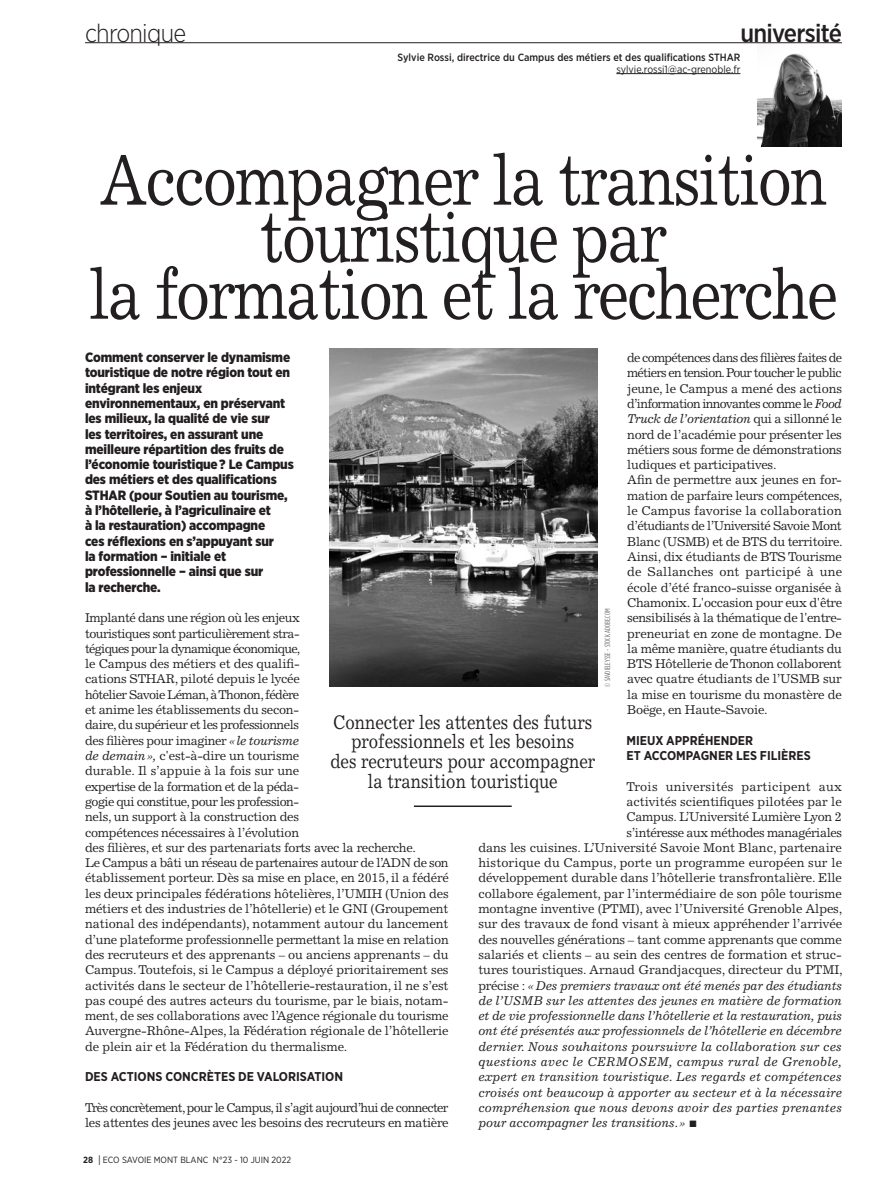
<style>
.page{position:relative;width:893px;height:1191px;background:#fff}
.page>*{position:absolute;margin:0;border:0;box-sizing:border-box;transform-origin:0 0}
.Chronique-titre{font:72px/57px "Excelsior LT Std";letter-spacing:-.03em;color:#231f20;text-align:center;scale:.85 1}
.Chronique-theme{font:500 25.35px "Gotham Narrow";letter-spacing:-.03em;color:#231f20}
.Chronique-tetiereDan{font:300 25.35px "Gotham Narrow";letter-spacing:-.03em;color:#231f20}
.Chronique-exergue{font:19.8px/19.8px "Excelsior LT Std";color:#231f20;text-align:center;scale:.85 1}
.Chronique-chapo{font:900 13.5px/15.3px "Gotham Narrow";letter-spacing:-.01em;color:#231f20}
.Chronique-texte{font:12.75px/15.3px "Excelsior LT Std";letter-spacing:-.02em;color:#231f20;text-align:justify}
.Chronique-texte-2{font:italic 12.75px "Excelsior LT Std";color:#231f20}
.Chronique-texte-3{font:12.75px/15.3px "Excelsior LT Std";letter-spacing:-.05em;color:#231f20}
.Chronique-texte-4{font:italic 12.75px "Excelsior LT Std";letter-spacing:-.02em;color:#231f20}
.Chronique-inter{font:700 12.75px/15.3px "Gotham Narrow";color:#231f20}
.Chronique-texte-5{font:12.75px "Excelsior LT Std";letter-spacing:.01em;color:#231f20}
.Chronique-texte-6{font:italic 12.75px "Excelsior LT Std";letter-spacing:.02em;color:#231f20}
.Chronique-texte-7{font:12.75px "Excelsior LT Std";letter-spacing:.02em;color:#231f20}
.Chronique-signature{font:500 10.5px "Gotham Narrow";color:#231f20}
.Chronique-mail{font:10.5px "Gotham Narrow";color:#231f20}
.t1{font:9px "Gotham Narrow";color:#231f20}
.Copyright{font:7.5px "Gotham Condensed";color:#6c6d70}
.s1{font-style:italic}
.s2{font-style:normal}
.s3{font-family:"Barceloneta Monospace";font-style:normal}
.s4{font-weight:700}
.s5{font-size:13.5px}
</style>
<div class="page">
<hr style="left:414px;top:805px;width:98px;height:2px;background:#231f20">
<img style="left:330px;top:348px;width:267px;height:338px">
<img style="left:757px;top:43px;width:85px;height:104px">
<hr style="left:85px;top:42px;width:757px;height:1px;background:#231f20">
<hr style="left:616px;top:73px;width:124px;height:1px;background:#231f20">
<p class="Chronique-tetiereDan" style="left:85px;top:18px;width:103px">chronique</p>
<p class="Chronique-theme" style="left:740px;top:17px;width:103px">université</p>
<p class="Chronique-signature" style="left:398px;top:51px;width:344px">Sylvie Rossi, directrice du Campus des métiers et des qualifications STHAR</p>
<p class="Chronique-mail" style="left:616px;top:62px;width:125px">sylvie.rossi1@ac-grenoble.fr</p>
<p class="Chronique-titre" style="left:100px;top:152px;width:858px">Accompagner la transition</p>
<p class="Chronique-titre" style="left:89px;top:209px;width:882px">touristique par<br>la formation et la recherche</p>
<p class="Chronique-chapo" style="left:85px;top:349px;width:210px">Comment conserver le dynamisme touristique de notre région tout en intégrant les enjeux environnementaux, en préservant les milieux, la qualité de vie sur<br>les territoires, en assurant une meilleure répartition des fruits de l’économie touristique ? Le Campus des métiers et des qualifications<br>STHAR (pour Soutien au tourisme, à l’hôtellerie, à l’agriculinaire et<br>à la restauration) accompagne<br>ces réflexions en s’appuyant sur<br>la formation – initiale et professionnelle – ainsi que sur<br>la recherche.</p>
<p class="Chronique-texte" style="left:85px;top:610px;width:333px;text-align:left">Implanté dans une région où les enjeux<br>touristiques sont particulièrement stra-<br>tégiques pour la dynamique économique,<br>le Campus des métiers et des qualifi-<br>cations STHAR, piloté depuis le lycée<br>hôtelier Savoie Léman, à Thonon, fédère<br>et anime les établissements du secon-<br>daire, du supérieur et les professionnels<br>des filières pour imaginer <span class="s1">«le tourisme<br>de demain»,</span> c'est-à-dire un tourisme<br>durable. Il s’appuie à la fois sur une<br>expertise de la formation et de la péda-<br>gogie qui constitue, pour les profession-<br>nels, un support à la construction des<br>compétences nécessaires à l’évolution<br>des filières, et sur des partenariats forts avec la recherche.</p>
<p class="Chronique-texte" style="left:85px;top:855px;width:365px">Le Campus a bâti un réseau de partenaires autour de l’ADN de son établissement porteur. Dès sa mise en place, en 2015, il a fédéré les deux principales fédérations hôtelières, l’UMIH (Union des métiers et des industries de l’hôtellerie) et le GNI (Groupement national des indépendants), notamment autour du lancement d’une plateforme professionnelle permettant la mise en relation des recruteurs et des apprenants – ou anciens apprenants – du Campus. Toutefois, si le Campus a déployé prioritairement ses activités dans le secteur de l’hôtellerie-restauration, il ne s’est pas coupé des autres acteurs du tourisme, par le biais, notam&shy;ment, de ses collaborations avec l’Agence régionale du tourisme Auvergne-Rhône-Alpes, la Fédération régionale de l’hôtellerie de plein air et la Fédération du thermalisme.</p>
<p class="Chronique-inter" style="left:85px;top:1069px;width:260px">DES ACTIONS CONCRÈTES DE VALORISATION</p>
<p class="Chronique-texte-3" style="left:85px;top:1100px;width:365px">Très concrètement, pour le Campus, il s’agit aujourd’hui de connecter les attentes des jeunes avec les besoins des recruteurs en matière</p>
<p class="Chronique-texte" style="left:627px;top:350px;width:216px">de compétences dans des filières faites de métiers en tension. Pour toucher le public jeune, le Campus a mené des actions d’information innovantes comme le <span class="s1">Food Truck de l’orientation</span> qui a sillonné le nord de l’académie pour présenter les métiers sous forme de démonstrations ludiques et participatives.</p>
<p class="Chronique-texte" style="left:627px;top:472px;width:217px">Afin de permettre aux jeunes en for&shy;mation de parfaire leurs compétences, le Campus favorise la collaboration d’étudiants de l’Université Savoie Mont Blanc (USMB) et de BTS du territoire.<br>Ainsi, dix étudiants de BTS Tourisme de Sallanches ont participé à une école d’été franco-suisse organisée à Chamonix. L'occasion pour eux d'être sensibilisés à la thématique de l'entre&shy;preneuriat en zone de montagne. De la même manière, quatre étudiants du BTS Hôtellerie de Thonon collaborent avec quatre étudiants de l’USMB sur la mise en tourisme du monastère de Boëge, en Haute-Savoie.</p>
<p class="Chronique-inter" style="left:626px;top:732px;width:186px">MIEUX APPRÉHENDER<br>ET ACCOMPAGNER LES FILIÈRES</p>
<p class="Chronique-texte-7" style="left:626px;top:779px;width:217px">Trois universités participent aux</p>
<p class="Chronique-texte" style="left:626px;top:794px;width:217px">activités scientifiques pilotées par le</p>
<p class="Chronique-texte" style="left:626px;top:809px;width:217px">Campus. L’Université Lumière Lyon 2</p>
<p class="Chronique-texte" style="left:626px;top:824px;width:217px">s’intéresse aux méthodes managériales</p>
<p class="Chronique-texte" style="left:478px;top:840px;width:365px">dans les cuisines. L’Université Savoie Mont Blanc, partenaire</p>
<p class="Chronique-texte-5" style="left:478px;top:855px;width:365px">historique du Campus, porte un programme européen sur le</p>
<p class="Chronique-texte" style="left:478px;top:870px;width:365px">développement durable dans l’hôtellerie transfrontalière. Elle</p>
<p class="Chronique-texte" style="left:478px;top:885px;width:365px">collabore également, par l’intermédiaire de son pôle tourisme</p>
<p class="Chronique-texte" style="left:478px;top:901px;width:365px">montagne inventive (PTMI), avec l’Université Grenoble Alpes,</p>
<p class="Chronique-texte" style="left:478px;top:916px;width:365px">sur des travaux de fond visant à mieux appréhender l’arrivée</p>
<p class="Chronique-texte" style="left:478px;top:931px;width:365px">des nouvelles générations – tant comme apprenants que comme</p>
<p class="Chronique-texte" style="left:478px;top:947px;width:365px">salariés et clients – au sein des centres de formation et struc-</p>
<p class="Chronique-texte" style="left:478px;top:962px;width:366px">tures touristiques. Arnaud Grandjacques, directeur du PTMI,</p>
<p class="Chronique-texte-4" style="left:478px;top:977px;width:365px"><span class="s2">précise :</span> «Des premiers travaux ont été menés par des étudiants</p>
<p class="Chronique-texte-2" style="left:478px;top:993px;width:365px">de l’USMB sur les attentes des jeunes en matière de formation</p>
<p class="Chronique-texte-4" style="left:478px;top:1008px;width:365px">et de vie professionnelle dans l’hôtellerie et la restauration, puis</p>
<p class="Chronique-texte-2" style="left:478px;top:1023px;width:365px">ont été présentés aux professionnels de l’hôtellerie en décembre</p>
<p class="Chronique-texte-2" style="left:478px;top:1039px;width:365px">dernier. Nous souhaitons poursuivre la collaboration sur ces</p>
<p class="Chronique-texte-6" style="left:478px;top:1054px;width:365px">questions avec le CERMOSEM, campus rural de Grenoble,</p>
<p class="Chronique-texte-2" style="left:478px;top:1069px;width:365px">expert en transition touristique. Les regards et compétences</p>
<p class="Chronique-texte-2" style="left:478px;top:1085px;width:365px">croisés ont beaucoup à apporter au secteur et à la nécessaire</p>
<p class="Chronique-texte-2" style="left:478px;top:1100px;width:365px">compréhension que nous devons avoir des parties prenantes</p>
<p class="Chronique-texte-2" style="left:478px;top:1115px;width:220px">pour accompagner les transitions.» <span class="s3">q</span></p>
<p class="Copyright" style="left:603px;top:686px;width:79px;rotate:-90deg">© SAVOIELEYSSE - STOCK.ADOBE.COM</p>
<p class="Chronique-exergue" style="left:330px;top:712px;width:313px">Connecter les attentes des futurs professionnels et les besoins<br>des recruteurs pour accompagner la transition touristique</p>
<p class="t1" style="left:83px;top:1154px;width:209px"><span class="s4">28</span> <span class="s5">l</span> ECO SAVOIE MONT BLANC N°23 - 10 JUIN 2022</p>
</div>
